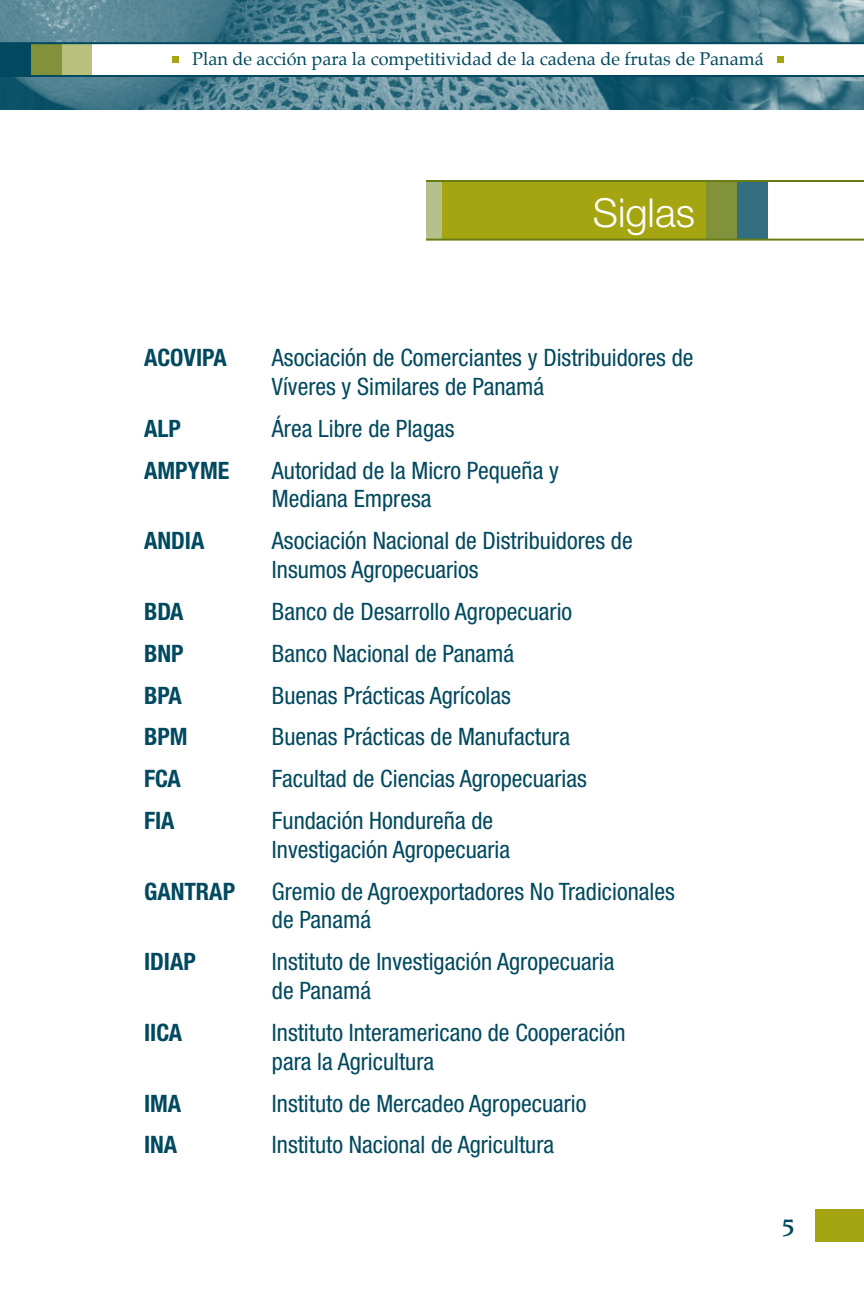
<style>
.page{position:relative;width:864px;height:1296px;background:#fff}
.page>*{position:absolute;margin:0;border:0;box-sizing:border-box;transform-origin:0 0}
.t1{font:300 40px "Helvetica Neue";color:#fff}
.t2{font:500 26px "Meridien";color:#004960}
.t3{font:condensed 24px/28.8px "Helvetica Neue";color:#004960}
.t4{font:700 condensed 24px "Helvetica Neue";color:#004960}
.t5{font:18px "Palatino";color:#004960}
</style>
<div class="page">
<img style="left:0;top:0;width:864px;height:110px">
<div style="left:0;top:44px;width:864px;height:33px;background:#fff"></div>
<hr style="left:0;top:75px;width:864px;height:2px;background:#004960">
<div style="left:0;top:44px;width:31px;height:31px;background:#004960"></div>
<div style="left:62px;top:44px;width:30px;height:31px;background:#b9c07e"></div>
<div style="left:31px;top:44px;width:31px;height:31px;background:#81923b"></div>
<div style="left:172px;top:56px;width:7px;height:7px;background:#a4a510"></div>
<div style="left:777px;top:56px;width:7px;height:7px;background:#a4a510"></div>
<hr style="left:0;top:42px;width:864px;height:2px;background:#004960">
<div style="left:816px;top:1209px;width:48px;height:33px;background:#a4a510"></div>
<div style="left:442px;top:180px;width:265px;height:59px;background:#a4a510"></div>
<div style="left:737px;top:181px;width:31px;height:58px;background:#336d80"></div>
<div style="left:706px;top:181px;width:31px;height:58px;background:#81923b"></div>
<div style="left:426px;top:181px;width:16px;height:59px;background:#b5c08c"></div>
<hr style="left:426px;top:180px;width:438px;height:2px;background:#697c15">
<hr style="left:426px;top:239px;width:438px;height:2px;background:#697c15">
<p class="t5" style="left:192px;top:44px;width:573px">Plan de acción para la competitividad de la cadena de frutas de Panamá</p>
<h1 class="t1" style="left:593px;top:188px;width:104px">Siglas</h1>
<p class="t4" style="left:144px;top:343px;width:84px">ACOVIPA</p>
<p class="t3" style="left:272px;top:343px;width:423px">Asociación de Comerciantes y Distribuidores de<br>Víveres y Similares de Panamá</p>
<p class="t4" style="left:144px;top:414px;width:38px">ALP</p>
<p class="t3" style="left:272px;top:414px;width:184px">Área Libre de Plagas</p>
<p class="t4" style="left:144px;top:456px;width:87px">AMPYME</p>
<p class="t3" style="left:272px;top:456px;width:288px">Autoridad de la Micro Pequeña y<br>Mediana Empresa</p>
<p class="t4" style="left:144px;top:526px;width:62px">ANDIA</p>
<p class="t3" style="left:272px;top:526px;width:362px">Asociación Nacional de Distribuidores de<br>Insumos Agropecuarios</p>
<p class="t4" style="left:144px;top:597px;width:41px">BDA</p>
<p class="t3" style="left:272px;top:597px;width:302px">Banco de Desarrollo Agropecuario</p>
<p class="t4" style="left:144px;top:639px;width:41px">BNP</p>
<p class="t3" style="left:272px;top:639px;width:244px">Banco Nacional de Panamá</p>
<p class="t4" style="left:144px;top:680px;width:39px">BPA</p>
<p class="t3" style="left:272px;top:680px;width:240px">Buenas Prácticas Agrícolas</p>
<p class="t4" style="left:144px;top:722px;width:45px">BPM</p>
<p class="t3" style="left:272px;top:722px;width:300px">Buenas Prácticas de Manufactura</p>
<p class="t4" style="left:144px;top:764px;width:38px">FCA</p>
<p class="t3" style="left:272px;top:764px;width:316px">Facultad de Ciencias Agropecuarias</p>
<p class="t4" style="left:144px;top:806px;width:32px">FIA</p>
<p class="t3" style="left:272px;top:806px;width:240px">Fundación Hondureña de<br>Investigación Agropecuaria</p>
<p class="t4" style="left:144px;top:877px;width:93px">GANTRAP</p>
<p class="t3" style="left:272px;top:877px;width:404px">Gremio de Agroexportadores No Tradicionales de Panamá</p>
<p class="t4" style="left:144px;top:947px;width:53px">IDIAP</p>
<p class="t3" style="left:272px;top:947px;width:344px">Instituto de Investigación Agropecuaria de Panamá</p>
<p class="t4" style="left:144px;top:1018px;width:40px">IICA</p>
<p class="t3" style="left:272px;top:1018px;width:355px">Instituto Interamericano de Cooperación para la Agricultura</p>
<p class="t4" style="left:144px;top:1088px;width:39px">IMA</p>
<p class="t3" style="left:272px;top:1088px;width:316px">Instituto de Mercadeo Agropecuario</p>
<p class="t4" style="left:144px;top:1130px;width:35px">INA</p>
<p class="t3" style="left:272px;top:1130px;width:284px">Instituto Nacional de Agricultura</p>
<p class="t2" style="left:781px;top:1213px;width:16px">5</p>
</div>
